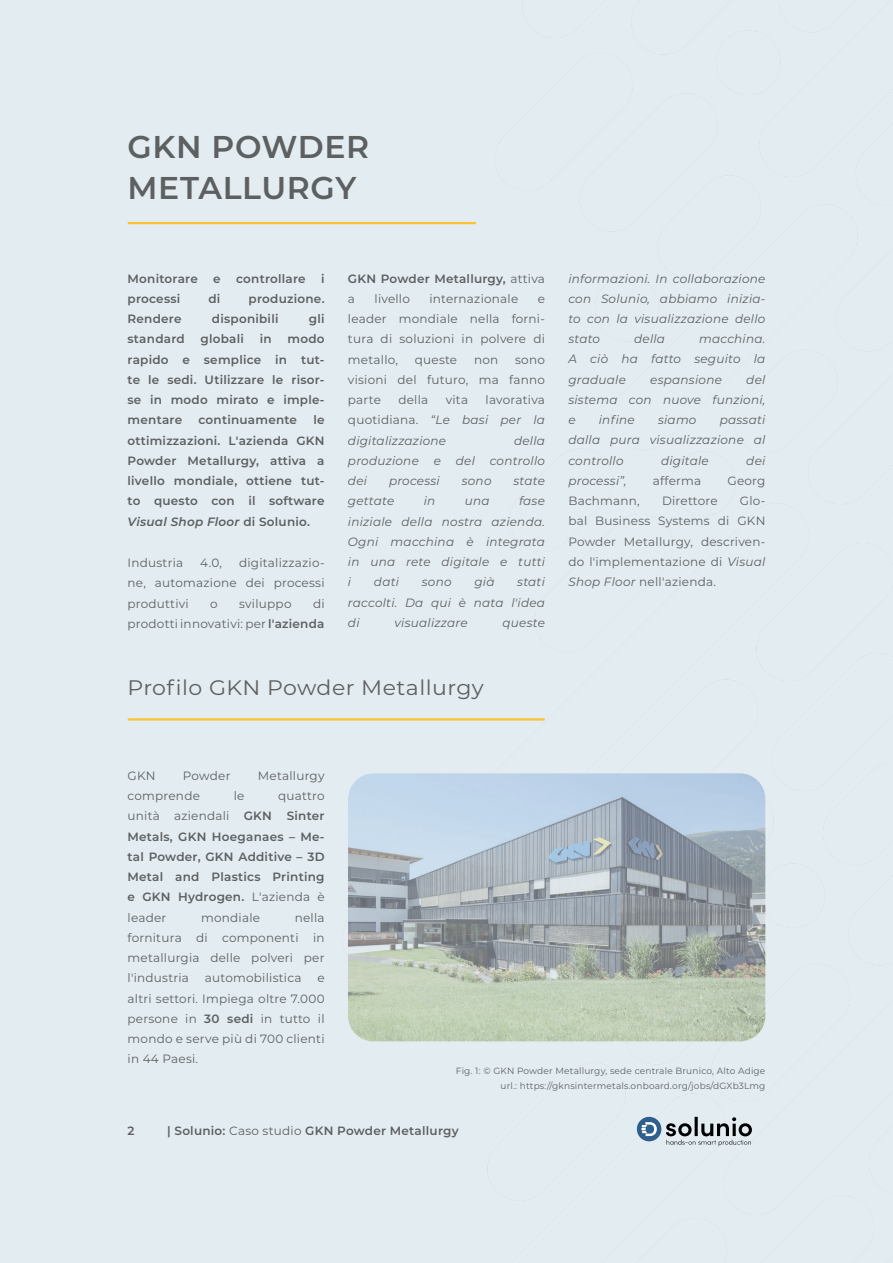
<style>
.page{position:relative;width:893px;height:1263px;background:#fff}
.page>*{position:absolute;margin:0;border:0;box-sizing:border-box;transform-origin:0 0}
.t1{font:600 31.5px/40.5px "Montserrat";letter-spacing:.02em;color:#5d6061}
.t2{font:21px "Montserrat";letter-spacing:.02em;color:#5d6061;scale:1.05 1}
.t3{font:12px/20.2px "Montserrat";letter-spacing:.02em;color:#5d6061;text-align:justify}
.t4{font:600 12px/20.2px "Montserrat";letter-spacing:.02em;color:#5d6061;text-align:justify}
.t5{font:italic 12px/20.2px "Montserrat";letter-spacing:.02em;color:#5d6061;text-align:justify}
.t6{font:9px/15px "Montserrat";letter-spacing:.02em;color:#5d6061;text-align:right}
.s1{font-style:italic}
.s2{font-weight:600}
.s3{font-weight:400}
.s4{font-style:normal}
</style>
<div class="page">
<div style="left:0;top:0;width:342px;height:1263px;background:#e3ecf1"></div>
<div style="left:342px;top:0;width:551px;height:1263px;background:#e3ecf1"></div>
<img style="left:348px;top:773px;width:417px;height:268px">
<hr style="left:129px;top:222px;width:346px;height:2px;background:#fec231">
<hr style="left:129px;top:718px;width:415px;height:2px;background:#fec231">
<svg style="left:666px;top:1117px;width:86px;height:29px;background:#a8aeb2"></svg>
<div style="left:637px;top:1117px;width:24px;height:24px;background:#2e5f8d;border-radius:50%"></div>
<svg style="left:641px;top:1122px;width:16px;height:14px"></svg>
<h1 class="t1" style="left:128px;top:125px;width:243px">GKN POWDER<br>METALLURGY</h1>
<p class="t4" style="left:128px;top:268px;width:72px">Monitorare</p>
<p class="t4" style="left:213px;top:268px;width:9px">e</p>
<p class="t4" style="left:236px;top:268px;width:71px">controllare</p>
<p class="t4" style="left:321px;top:268px;width:5px">i</p>
<p class="t4" style="left:128px;top:288px;width:54px">processi</p>
<p class="t4" style="left:208px;top:288px;width:13px">di</p>
<p class="t4" style="left:249px;top:288px;width:77px">produzione.</p>
<p class="t4" style="left:128px;top:308px;width:56px">Rendere</p>
<p class="t4" style="left:212px;top:308px;width:68px">disponibili</p>
<p class="t4" style="left:309px;top:308px;width:17px">gli</p>
<p class="t4" style="left:128px;top:328px;width:59px">standard</p>
<p class="t4" style="left:201px;top:328px;width:45px">globali</p>
<p class="t4" style="left:260px;top:328px;width:13px">in</p>
<p class="t4" style="left:128px;top:328px;width:199px;text-indent:160px">modo rapido e semplice in tut&shy;te le sedi. Utilizzare le risor&shy;se in modo mirato e imple&shy;mentare</p>
<p class="t4" style="left:198px;top:409px;width:100px">continuamente</p>
<p class="t4" style="left:128px;top:409px;width:199px;text-indent:186px">le ottimizzazioni. L'azienda GKN Powder Metallurgy, attiva a livello mondiale, ottiene tut&shy;to questo con il software <span class="s1">Visual Shop Floor</span> di Solunio.</p>
<p class="t3" style="left:128px;top:552px;width:57px">Industria</p>
<p class="t3" style="left:200px;top:552px;width:23px">4.0,</p>
<p class="t3" style="left:128px;top:552px;width:199px;text-indent:111px">digitalizzazio&shy;ne, automazione dei processi produttivi</p>
<p class="t3" style="left:128px;top:593px;width:199px;text-align:right">di<br>prodotti innovativi: per <span class="s2">l′azienda</span></p>
<p class="t3" style="left:210px;top:593px;width:9px">o</p>
<p class="t3" style="left:239px;top:593px;width:54px">sviluppo</p>
<p class="t4" style="left:348px;top:268px;width:199px">GKN Powder Metallurgy, <span class="s3">attiva a</span></p>
<p class="t3" style="left:374px;top:288px;width:37px">livello</p>
<p class="t3" style="left:429px;top:288px;width:90px">internazionale</p>
<p class="t3" style="left:348px;top:288px;width:199px;text-indent:190px">e leader mondiale nella forni&shy;tura di soluzioni in polvere di metallo,</p>
<p class="t3" style="left:415px;top:349px;width:44px">queste</p>
<p class="t3" style="left:474px;top:349px;width:26px">non</p>
<p class="t3" style="left:348px;top:349px;width:199px;text-indent:167px">sono visioni del futuro, ma fanno parte</p>
<p class="t5" style="left:348px;top:389px;width:199px;text-indent:138px"><span class="s4">lavorativa quotidiana.</span> “Le basi per la digitalizzazione</p>
<p class="t3" style="left:398px;top:389px;width:31px">della</p>
<p class="t3" style="left:446px;top:389px;width:24px">vita</p>
<p class="t5" style="left:348px;top:430px;width:199px;text-indent:166px">della produzione e del controllo dei</p>
<p class="t5" style="left:389px;top:470px;width:52px">processi</p>
<p class="t5" style="left:462px;top:470px;width:31px">sono</p>
<p class="t5" style="left:513px;top:470px;width:33px">state</p>
<p class="t5" style="left:348px;top:490px;width:48px">gettate</p>
<p class="t5" style="left:424px;top:490px;width:13px">in</p>
<p class="t5" style="left:465px;top:490px;width:26px">una</p>
<p class="t5" style="left:348px;top:490px;width:199px;text-indent:171px">fase iniziale della nostra azienda.<br>Ogni macchina è integrata in una rete digitale e tutti i</p>
<p class="t5" style="left:348px;top:571px;width:199px;text-indent:169px">stati raccolti. Da qui è nata l′idea di</p>
<p class="t5" style="left:374px;top:571px;width:27px">dati</p>
<p class="t5" style="left:422px;top:571px;width:31px">sono</p>
<p class="t5" style="left:474px;top:571px;width:22px">già</p>
<p class="t5" style="left:395px;top:612px;width:75px">visualizzare</p>
<p class="t5" style="left:503px;top:612px;width:44px">queste</p>
<h2 class="t2" style="left:128px;top:673px;width:341px">Profilo GKN Powder Metallurgy</h2>
<p class="t5" style="left:568px;top:268px;width:199px">informazioni. In collaborazione con Solunio, abbiamo inizia&shy;to con la visualizzazione dello stato</p>
<p class="t5" style="left:568px;top:328px;width:199px;text-indent:131px">macchina.<br>A ciò ha fatto seguito la graduale</p>
<p class="t5" style="left:634px;top:328px;width:32px">della</p>
<p class="t5" style="left:568px;top:369px;width:199px;text-indent:178px">del sistema con nuove funzioni, e</p>
<p class="t5" style="left:650px;top:369px;width:73px">espansione</p>
<p class="t5" style="left:599px;top:409px;width:37px">infine</p>
<p class="t5" style="left:658px;top:409px;width:40px">siamo</p>
<p class="t5" style="left:568px;top:409px;width:199px;text-indent:151px">passati dalla pura visualizzazione al controllo</p>
<p class="t5" style="left:661px;top:450px;width:49px">digitale</p>
<p class="t5" style="left:746px;top:450px;width:21px">dei</p>
<p class="t5" style="left:568px;top:470px;width:60px">processi”,</p>
<p class="t3" style="left:653px;top:470px;width:50px">afferma</p>
<p class="t3" style="left:727px;top:470px;width:39px">Georg</p>
<p class="t3" style="left:568px;top:490px;width:73px">Bachmann,</p>
<p class="t3" style="left:662px;top:490px;width:57px">Direttore</p>
<p class="t3" style="left:568px;top:490px;width:199px;text-indent:172px">Glo&shy;bal Business Systems di GKN Powder Metallurgy, descriven&shy;do l′implementazione di <span class="s1">Visual Shop Floor</span> nell′azienda.</p>
<p class="t3" style="left:128px;top:765px;width:30px">GKN</p>
<p class="t3" style="left:183px;top:765px;width:49px">Powder</p>
<p class="t3" style="left:258px;top:765px;width:68px">Metallurgy</p>
<p class="t3" style="left:128px;top:785px;width:74px">comprende</p>
<p class="t3" style="left:234px;top:785px;width:12px">le</p>
<p class="t4" style="left:128px;top:785px;width:199px;text-indent:151px"><span class="s3">quattro unità aziendali</span> GKN Sinter Metals, GKN Hoeganaes – Me&shy;tal Powder, GKN Additive – 3D Metal and Plastics Printing e GKN Hydrogen. <span class="s3">L′azienda è leader</span></p>
<p class="t3" style="left:128px;top:907px;width:199px;text-indent:167px">nella fornitura di componenti in metallurgia delle polveri per l′industria</p>
<p class="t3" style="left:201px;top:907px;width:61px">mondiale</p>
<p class="t3" style="left:205px;top:968px;width:98px">automobilistica</p>
<p class="t3" style="left:128px;top:968px;width:199px;text-indent:190px">e altri settori. Impiega oltre 7.000 persone in <span class="s2">30 sedi</span> in tutto il mondo e serve più di 700 clienti in 44 Paesi.</p>
<p class="t6" style="left:456px;top:1062px;width:311px">Fig. 1: © GKN Powder Metallurgy, sede centrale Brunico, Alto Adige url.: https://gknsintermetals.onboard.org/jobs/dGXb3Lmg</p>
<p class="t4" style="left:128px;top:1120px;width:8px">2</p>
<p class="t4" style="left:167px;top:1120px;width:293px">| Solunio: <span class="s3">Caso studio</span> GKN Powder Metallurgy</p>
</div>
